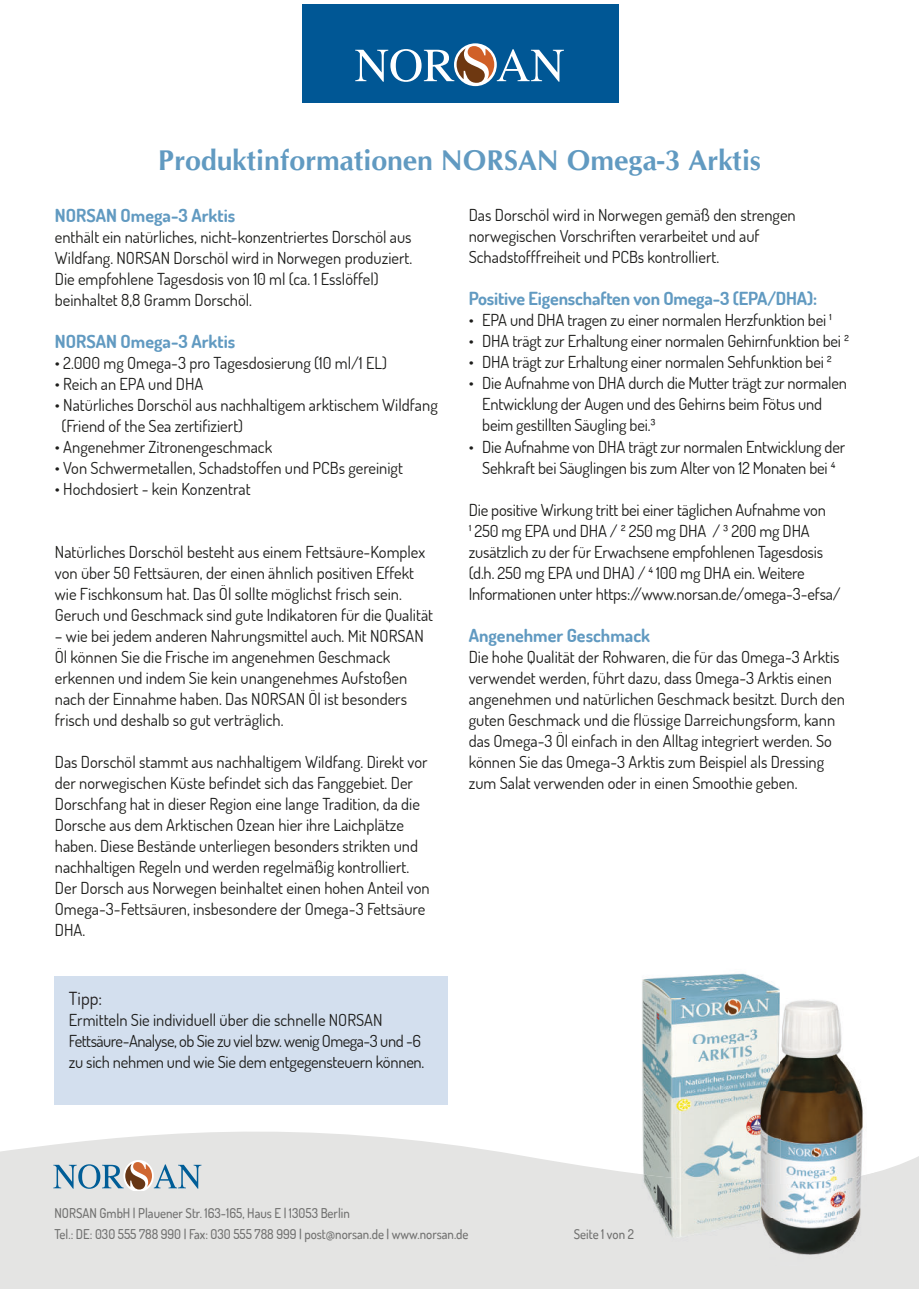
<style>
.page{position:relative;width:919px;height:1289px;background:#fff}
.page>*{position:absolute;margin:0;border:0;box-sizing:border-box;transform-origin:0 0}
.t1{font:700 28.5px "CG Omega";color:#619ac1}
.t2{font:700 18px "Dosis";color:#619ac1}
.t3{font:18px "Dosis";color:#221f20}
.t4{font:16.5px/21px "Dosis";color:#1d1d1b}
.t5{font:500 13.5px/21px "Dosis";color:#70706f;scale:.95 1}
</style>
<div class="page">
<svg style="left:0;top:1131px;width:918px;height:157px;background:#e6e6e5"></svg>
<svg style="left:53px;top:1159px;width:148px;height:31px;background:#b4bec4"></svg>
<img style="left:636px;top:973px;width:240px;height:200px">
<img style="left:636px;top:1173px;width:144px;height:92px">
<img style="left:780px;top:1171px;width:96px;height:94px">
<div style="left:54px;top:976px;width:394px;height:128px;background:#d3dfee"></div>
<div style="left:302px;top:4px;width:316px;height:99px;background:#005795"></div>
<svg style="left:454px;top:43px;width:42px;height:43px"></svg>
<svg style="left:355px;top:46px;width:209px;height:37px"></svg>
<h1 class="t1" style="left:158px;top:149px;width:604px">Produktinformationen NORSAN Omega-3 Arktis</h1>
<p class="t2" style="left:55px;top:208px;width:182px">NORSAN Omega-3 Arktis</p>
<p class="t4" style="left:55px;top:227px;width:359px">enthält ein natürliches, nicht-konzentriertes Dorschöl aus Wildfang. NORSAN Dorschöl wird in Norwegen produziert.<br>Die empfohlene Tagesdosis von 10 ml (ca. 1 Esslöffel) beinhaltet 8,8 Gramm Dorschöl.</p>
<p class="t2" style="left:55px;top:334px;width:182px">NORSAN Omega-3 Arktis</p>
<p class="t4" style="left:55px;top:353px;width:333px">ï 2.000 mg Omega-3 pro Tagesdosierung (10 ml/1 EL)</p>
<p class="t4" style="left:55px;top:374px;width:150px">ï Reich an EPA und DHA</p>
<p class="t4" style="left:55px;top:395px;width:384px">ï Natürliches Dorschöl aus nachhaltigem arktischem Wildfang</p>
<p class="t4" style="left:61px;top:416px;width:183px">(Friend of the Sea zertifiziert)</p>
<p class="t4" style="left:55px;top:437px;width:219px">ï Angenehmer Zitronengeschmack</p>
<p class="t4" style="left:55px;top:458px;width:349px">ï Von Schwermetallen, Schadstoffen und PCBs gereinigt</p>
<p class="t4" style="left:55px;top:479px;width:197px">ï Hochdosiert - kein Konzentrat</p>
<p class="t4" style="left:55px;top:542px;width:380px">Natürliches Dorschöl besteht aus einem Fettsäure-Komplex von über 50 Fettsäuren, der einen ähnlich positiven Effekt wie Fischkonsum hat. Das Öl sollte möglichst frisch sein.<br>Geruch und Geschmack sind gute Indikatoren für die Qualität</p>
<p class="t4" style="left:55px;top:626px;width:370px">– wie bei jedem anderen Nahrungsmittel auch. Mit NORSAN Öl können Sie die Frische im angenehmen Geschmack erkennen und indem Sie kein unangenehmes Aufstoßen nach der Einnahme haben. Das NORSAN Öl ist besonders frisch und deshalb so gut verträglich.</p>
<p class="t4" style="left:55px;top:752px;width:376px">Das Dorschöl stammt aus nachhaltigem Wildfang. Direkt vor der norwegischen Küste befindet sich das Fanggebiet. Der Dorschfang hat in dieser Region eine lange Tradition, da die Dorsche aus dem Arktischen Ozean hier ihre Laichplätze haben. Diese Bestände unterliegen besonders strikten und nachhaltigen Regeln und werden regelmäßig kontrolliert.<br>Der Dorsch aus Norwegen beinhaltet einen hohen Anteil von Omega-3-Fettsäuren, insbesondere der Omega-3 Fettsäure DHA.</p>
<p class="t3" style="left:69px;top:988px;width:35px">Tipp:</p>
<p class="t4" style="left:69px;top:1009px;width:357px">Ermitteln Sie individuell über die schnelle NORSAN<br>Fettsäure-Analyse, ob Sie zu viel bzw. wenig Omega-3 und -6 zu sich nehmen und wie Sie dem entgegensteuern können.</p>
<p class="t4" style="left:468px;top:205px;width:328px">Das Dorschöl wird in Norwegen gemäß den strengen norwegischen Vorschriften verarbeitet und auf<br>Schadstofffreiheit und PCBs kontrolliert.</p>
<p class="t2" style="left:468px;top:291px;width:350px">Positive Eigenschaften von Omega-3 (EPA/DHA):</p>
<p class="t4" style="left:468px;top:310px;width:365px">ï EPA und DHA tragen zu einer normalen Herzfunktion bei ¹</p>
<p class="t4" style="left:468px;top:331px;width:382px">ï DHA trägt zur Erhaltung einer normalen Gehirnfunktion bei ²</p>
<p class="t4" style="left:468px;top:352px;width:365px">ï DHA trägt zur Erhaltung einer normalen Sehfunktion bei ²</p>
<p class="t4" style="left:468px;top:373px;width:380px">ï Die Aufnahme von DHA durch die Mutter trägt zur normalen</p>
<p class="t4" style="left:482px;top:394px;width:341px">Entwicklung der Augen und des Gehirns beim Fötus und</p>
<p class="t4" style="left:482px;top:415px;width:175px">beim gestillten Säugling bei.³</p>
<p class="t4" style="left:468px;top:436px;width:378px">ï Die Aufnahme von DHA trägt zur normalen Entwicklung der</p>
<p class="t4" style="left:482px;top:456px;width:355px">Sehkraft bei Säuglingen bis zum Alter von 12 Monaten bei ⁴</p>
<p class="t4" style="left:468px;top:499px;width:373px">Die positive Wirkung tritt bei einer täglichen Aufnahme von<br>¹ 250 mg EPA und DHA / ² 250 mg DHA / ³ 200 mg DHA zusätzlich zu der für Erwachsene empfohlenen Tagesdosis (d.h. 250 mg EPA und DHA) / ⁴ 100 mg DHA ein. Weitere Informationen unter https://www.norsan.de/omega-3-efsa/</p>
<p class="t2" style="left:468px;top:627px;width:183px">Angenehmer Geschmack</p>
<p class="t4" style="left:468px;top:646px;width:378px">Die hohe Qualität der Rohwaren, die für das Omega-3 Arktis verwendet werden, führt dazu, dass Omega-3 Arktis einen angenehmen und natürlichen Geschmack besitzt. Durch den guten Geschmack und die flüssige Darreichungsform, kann das Omega-3 Öl einfach in den Alltag integriert werden. So können Sie das Omega-3 Arktis zum Beispiel als Dressing zum Salat verwenden oder in einen Smoothie geben.</p>
<p class="t5" style="left:54px;top:1203px;width:437px">NORSAN GmbH | Plauener Str. 163-165, Haus E | 13053 Berlin<br>Tel.: DE: 030 555 788 990 | Fax: 030 555 788 999 | post@norsan.de | www.norsan.de</p>
<p class="t5" style="left:573px;top:1224px;width:65px">Seite 1 von 2</p>
</div>
